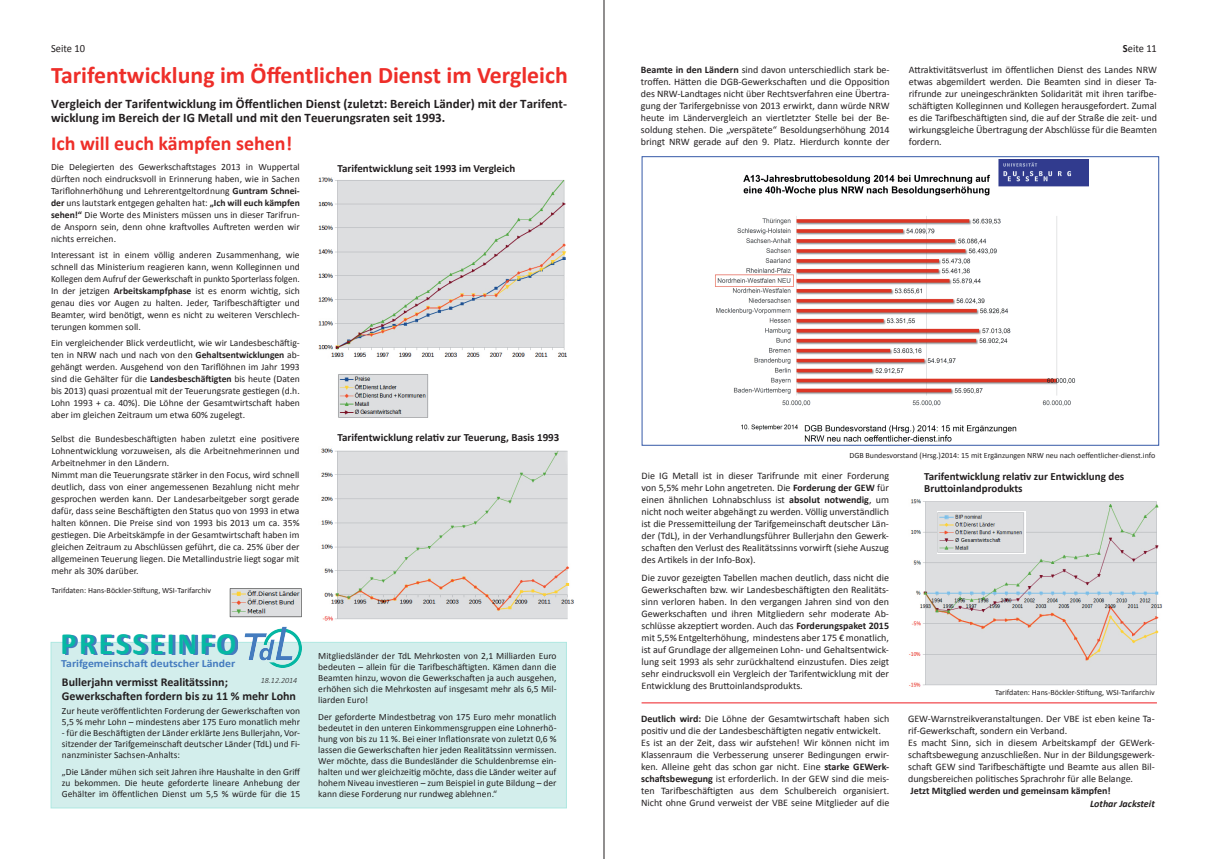
<style>
.page{position:relative;width:1208px;height:859px;background:#fff}
.page>*{position:absolute;margin:0;border:0;box-sizing:border-box;transform-origin:0 0}
.t1{font:700 31.1px "Calibri";letter-spacing:.09em;color:#06b8a4;scale:.96 1}
.t2{font:700 23.8px "Calibri";color:#ee2e29}
.t3{font:700 20px "Calibri";color:#ee2e29}
.t4{font:700 13px/14px "Calibri";color:#231f20}
.t5{font:700 12px/14px "Calibri";color:#231f20}
.t6{font:700 11px/12px "Calibri";color:#231f20}
.t7{font:700 11px "Calibri";color:#457cbf;scale:1.07 1}
.t8{font:11px "Calibri";color:#231f20;scale:.95 1}
.t9{font:10px/12px "Calibri";color:#231f20;text-align:justify}
.t10{font:700 10px "Calibri";color:#231f20}
.t11{font:italic 700 10px "Calibri";color:#231f20}
.t12{font:9.6px/12px "Calibri";color:#231f20;text-align:justify}
.t13{font:9.5px/11px "Calibri";color:#231f20;text-align:justify}
.t14{font:8px "Calibri";color:#231f20}
.t15{font:italic 300 8px "Calibri";color:#231f20}
.s1{font-weight:700}
</style>
<div class="page">
<img style="left:319px;top:177px;width:248px;height:180px">
<img style="left:909px;top:499px;width:253px;height:188px">
<img style="left:937px;top:511px;width:88px;height:43px">
<img style="left:715px;top:160px;width:373px;height:282px">
<img style="left:321px;top:448px;width:253px;height:173px">
<img style="left:229px;top:588px;width:73px;height:30px">
<img style="left:338px;top:374px;width:90px;height:43px">
<div style="left:641px;top:156px;width:518px;height:290px;border:1px solid #3559a7"></div>
<div style="left:1159px;top:631px;width:20px;height:61px;background:#fff"></div>
<hr style="left:641px;top:702px;width:516px;height:1px;background:#ee1d23">
<div style="left:51px;top:642px;width:516px;height:166px;background:#d3eeec"></div>
<svg style="left:65px;top:635px;width:173px;height:20px"></svg>
<img style="left:242px;top:626px;width:60px;height:42px">
<hr style="left:603px;top:0;width:1px;height:859px;background:#231f20">
<p class="t8" style="left:51px;top:42px;width:37px">Seite 10</p>
<p class="t8" style="left:1122px;top:42px;width:37px"><span class="s1">S</span>eite 11</p>
<h2 class="t2" style="left:51px;top:60px;width:518px">Tarifentwicklung im Öffentlichen Dienst im Vergleich</h2>
<h3 class="t4" style="left:51px;top:96px;width:517px">Vergleich der Tarifentwicklung im Öffentlichen Dienst (zuletzt: Bereich Länder) mit der Tarifent&shy;wicklung im Bereich der IG Metall und mit den Teuerungsraten seit 1993.</h3>
<h3 class="t3" style="left:51px;top:131px;width:243px">Ich will euch kämpfen sehen!</h3>
<p class="t12" style="left:51px;top:161px;width:250px">Die Delegierten des Gewerkschaftstages 2013 in Wuppertal dürften noch eindrucksvoll in Erinnerung haben, wie in Sachen Tariflohnerhöhung und Lehrerentgeltordnung <span class="s1">Guntram Schnei&shy;der</span> uns lautstark entgegen gehalten hat: <span class="s1">„Ich will euch kämpfen sehen!“</span> Die Worte des Ministers müssen uns in dieser Tarifrun&shy;de Ansporn sein, denn ohne kraftvolles Auftreten werden wir nichts erreichen.</p>
<p class="t12" style="left:51px;top:249px;width:250px">Interessant ist in einem völlig anderen Zusammenhang, wie schnell das Ministerium reagieren kann, wenn Kolleginnen und Kollegen dem Aufruf der Gewerkschaft in punkto Sporterlass folgen.<br>In der jetzigen <span class="s1">Arbeitskampfphase</span> ist es enorm wichtig, sich genau dies vor Augen zu halten. Jeder, Tarifbeschäftigter und Beamter, wird benötigt, wenn es nicht zu weiteren Verschlech&shy;terungen kommen soll.</p>
<p class="t12" style="left:51px;top:337px;width:250px">Ein vergleichender Blick verdeutlicht, wie wir Landesbeschäftig&shy;ten in NRW nach und nach von den <span class="s1">Gehaltsentwicklungen</span> ab&shy;gehängt werden. Ausgehend von den Tariflöhnen im Jahr 1993 sind die Gehälter für die <span class="s1">Landesbeschäftigten</span> bis heute (Daten bis 2013) quasi prozentual mit der Teuerungsrate gestiegen (d.h.<br>Lohn 1993 + ca. 40%). Die Löhne der Gesamtwirtschaft haben aber im gleichen Zeitraum um etwa 60% zugelegt.</p>
<p class="t12" style="left:51px;top:433px;width:250px;text-align:left">Selbst die Bundesbeschäftigten haben zuletzt eine positivere Lohnentwicklung vorzuweisen, als die Arbeitnehmerinnen und Arbeitnehmer in den Ländern.<br>Nimmt man die Teuerungsrate stärker in den Focus, wird schnell deutlich, dass von einer angemessenen Bezahlung nicht mehr gesprochen werden kann. Der Landesarbeitgeber sorgt gerade dafür, dass seine Beschäftigten den Status quo von 1993 in etwa halten können. Die Preise sind von 1993 bis 2013 um ca. 35% gestiegen. Die Arbeitskämpfe in der Gesamtwirtschaft haben im gleichen Zeitraum zu Abschlüssen geführt, die ca. 25% über der allgemeinen Teuerung liegen. Die Metallindustrie liegt sogar mit mehr als 30% darüber.</p>
<p class="t14" style="left:51px;top:585px;width:161px">Tarifdaten: Hans-Böckler-Stiftung, WSI-Tarifarchiv</p>
<h1 class="t1" style="left:61px;top:623px;width:185px">PRESSEINFO</h1>
<p class="t7" style="left:61px;top:656px;width:164px">Tarifgemeinschaft deutscher Länder</p>
<p class="t5" style="left:62px;top:675px;width:236px">Bullerjahn vermisst Realitätssinn;<br>Gewerkschaften fordern bis zu 11 % mehr Lohn</p>
<p class="t15" style="left:261px;top:675px;width:38px">18.12.2014</p>
<p class="t13" style="left:62px;top:705px;width:240px">Zur heute veröffentlichten Forderung der Gewerkschaften von<br>5,5 % mehr Lohn – mindestens aber 175 Euro monatlich mehr</p>
<p class="t13" style="left:62px;top:727px;width:240px">- für die Beschäftigten der Länder erklärte Jens Bullerjahn, Vor&shy;sitzender der Tarifgemeinschaft deutscher Länder (TdL) und Fi&shy;nanzminister Sachsen-Anhalts:</p>
<p class="t13" style="left:62px;top:766px;width:240px">„Die Länder mühen sich seit Jahren ihre Haushalte in den Griff zu bekommen. Die heute geforderte lineare Anhebung der Gehälter im öffentlichen Dienst um 5,5 % würde für die 15</p>
<p class="t6" style="left:337px;top:162px;width:179px">Tarifentwicklung seit 1993 im Vergleich</p>
<p class="t6" style="left:337px;top:432px;width:223px">Tarifentwicklung relativ zur Teuerung, Basis 1993</p>
<p class="t13" style="left:318px;top:650px;width:240px">Mitgliedsländer der TdL Mehrkosten von 2,1 Milliarden Euro bedeuten – allein für die Tarifbeschäftigten. Kämen dann die Beamten hinzu, wovon die Gewerkschaften ja auch ausgehen, erhöhen sich die Mehrkosten auf insgesamt mehr als 6,5 Mil&shy;liarden Euro!</p>
<p class="t13" style="left:318px;top:711px;width:240px">Der geforderte Mindestbetrag von 175 Euro mehr monatlich bedeutet in den unteren Einkommensgruppen eine Lohnerhö&shy;hung von bis zu 11 %. Bei einer Inflationsrate von zuletzt 0,6 % lassen die Gewerkschaften hier jeden Realitätssinn vermissen.<br>Wer möchte, dass die Bundesländer die Schuldenbremse ein&shy;halten und wer gleichzeitig möchte, dass die Länder weiter auf hohem Niveau investieren – zum Beispiel in gute Bildung – der kann diese Forderung nur rundweg ablehnen.“</p>
<p class="t9" style="left:641px;top:63px;width:250px"><span class="s1">Beamte in den Ländern</span> sind davon unterschiedlich stark be&shy;troffen. Hätten die DGB-Gewerkschaften und die Opposition des NRW-Landtages nicht über Rechtsverfahren eine Übertra&shy;gung der Tarifergebnisse von 2013 erwirkt, dann würde NRW heute im Ländervergleich an viertletzter Stelle bei der Be&shy;soldung stehen. Die „verspätete“ Besoldungserhöhung 2014 bringt NRW gerade auf den 9. Platz. Hierdurch konnte der</p>
<p class="t9" style="left:909px;top:63px;width:250px">Attraktivitätsverlust im öffentlichen Dienst des Landes NRW etwas abgemildert werden. Die Beamten sind in dieser Ta&shy;rifrunde zur uneingeschränkten Solidarität mit ihren tarifbe&shy;schäftigten Kolleginnen und Kollegen herausgefordert. Zumal es die Tarifbeschäftigten sind, die auf der Straße die zeit- und wirkungsgleiche Übertragung der Abschlüsse für die Beamten fordern.</p>
<p class="t14" style="left:849px;top:450px;width:307px">DGB Bundesvorstand (Hrsg.)2014: 15 mit Ergänzungen NRW neu nach oeffentlicher-dienst.info</p>
<p class="t9" style="left:641px;top:470px;width:249px">Die IG Metall ist in dieser Tarifrunde mit einer Forderung von 5,5% mehr Lohn angetreten. Die <span class="s1">Forderung der GEW</span> für einen ähnlichen Lohnabschluss ist <span class="s1">absolut notwendig</span>, um nicht noch weiter abgehängt zu werden. Völlig unverständlich ist die Pressemitteilung der Tarifgemeinschaft deutscher Län&shy;der (TdL), in der Verhandlungsführer Bullerjahn den Gewerk&shy;schaften den Verlust des Realitätssinns vorwirft (siehe Auszug des Artikels in der Info-Box).</p>
<p class="t9" style="left:641px;top:572px;width:249px">Die zuvor gezeigten Tabellen machen deutlich, dass nicht die Gewerkschaften bzw. wir Landesbeschäftigten den Realitäts&shy;sinn verloren haben. In den vergangen Jahren sind von den Gewerkschaften und ihren Mitgliedern sehr moderate Ab&shy;schlüsse akzeptiert worden. Auch das <span class="s1">Forderungspaket 2015 </span>mit 5,5% Entgelterhöhung, mindestens aber 175 € monatlich, ist auf Grundlage der allgemeinen Lohn- und Gehaltsentwick&shy;lung seit 1993 als sehr zurückhaltend einzustufen. Dies zeigt sehr eindrucksvoll ein Vergleich der Tarifentwicklung mit der Entwicklung des Bruttoinlandsprodukts.</p>
<p class="t9" style="left:641px;top:713px;width:250px;text-align:left"><span class="s1">Deutlich wird:</span> Die Löhne der Gesamtwirtschaft haben sich positiv und die der Landesbeschäftigten negativ entwickelt.<br>Es ist an der Zeit, dass wir aufstehen! Wir können nicht im Klassenraum die Verbesserung unserer Bedingungen erwir&shy;ken. Alleine geht das schon gar nicht. Eine <span class="s1">starke GEWerk&shy;schaftsbewegung</span> ist erforderlich. In der GEW sind die meis&shy;ten Tarifbeschäftigten aus dem Schulbereich organisiert.<br>Nicht ohne Grund verweist der VBE seine Mitglieder auf die</p>
<p class="t6" style="left:924px;top:471px;width:201px">Tarifentwicklung relativ zur Entwicklung des<br>Bruttoinlandprodukts</p>
<p class="t14" style="left:995px;top:687px;width:161px">Tarifdaten: Hans-Böckler-Stiftung, WSI-Tarifarchiv</p>
<p class="t9" style="left:908px;top:713px;width:248px;text-align:left">GEW-Warnstreikveranstaltungen. Der VBE ist eben keine Ta&shy;rif-Gewerkschaft, sondern ein Verband.<br>Es macht Sinn, sich in diesem Arbeitskampf der GEWerk&shy;schaftsbewegung anzuschließen. Nur in der Bildungsgewerk&shy;schaft GEW sind Tarifbeschäftigte und Beamte aus allen Bil&shy;dungsbereichen politisches Sprachrohr für alle Belange.</p>
<p class="t10" style="left:910px;top:784px;width:202px">Jetzt Mitglied werden und gemeinsam kämpfen!</p>
<p class="t11" style="left:1090px;top:797px;width:66px">Lothar Jacksteit</p>
</div>
